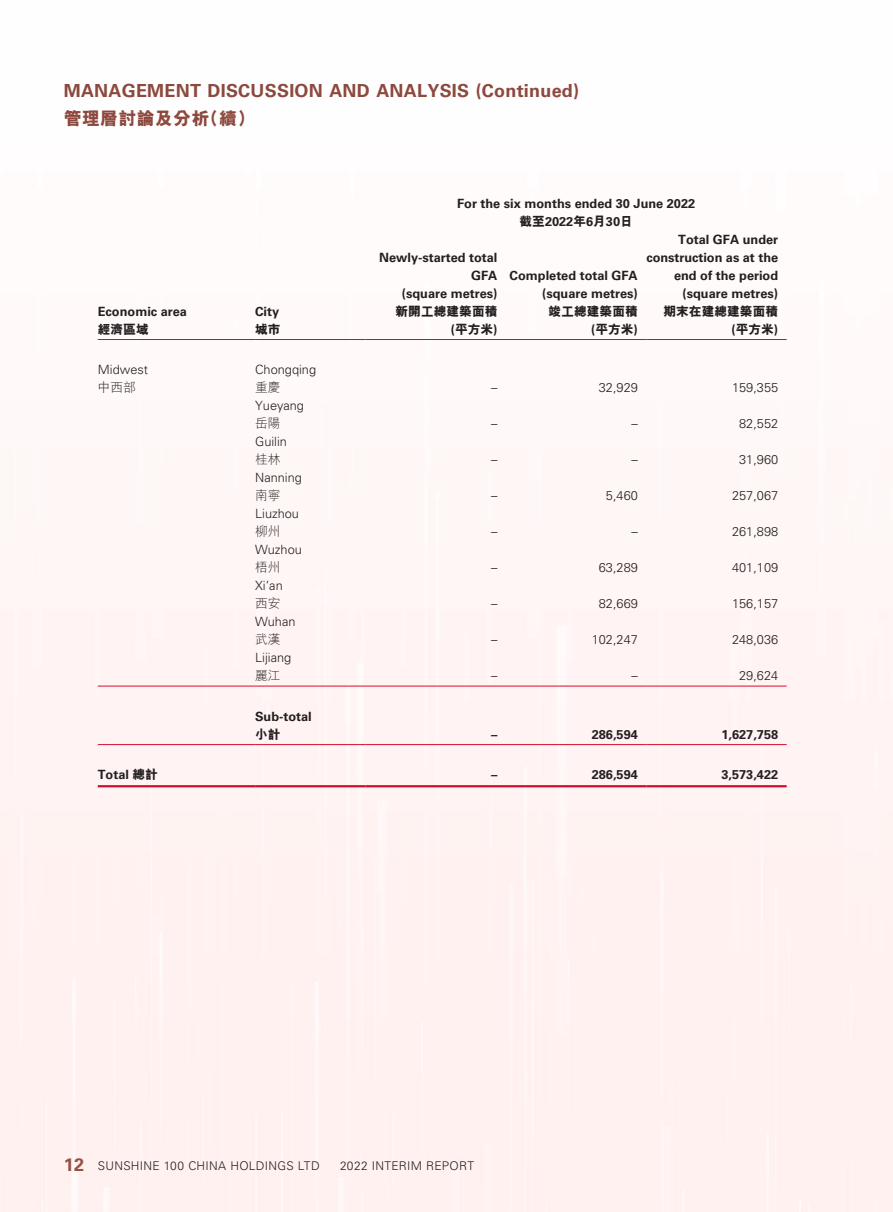
<style>
.page{position:relative;width:893px;height:1212px;background:#fff}
.page>*{position:absolute;margin:0;border:0;box-sizing:border-box;transform-origin:0 0}
.t1{font:700 18px "Univers LT Std";letter-spacing:.015em;color:#8c493e}
.t2{font:800 18px "M Hei HK";letter-spacing:.015em;color:#8c493e}
.t3{font:700 12.75px/18px "Univers LT Std";color:#231f20;text-align:right}
.t4{font:300 12.75px "Univers LT Std";color:#231f20}
.t5{font:800 12.75px/18px "M Hei HK";color:#231f20;text-align:right}
.t6{font:300 12.75px "M Hei HK";color:#231f20}
.t7{font:300 12px "Univers LT Std";letter-spacing:.02em;color:#231f20}
.s1{font-family:"M Hei HK";font-weight:800}
.s2{font-family:"Univers LT Std";font-weight:700}
.s3{font-weight:700;font-size:18px;color:#985045}
</style>
<div class="page">
<hr style="left:98px;top:339px;width:157px;height:1px;background:#d30d2b">
<hr style="left:255px;top:339px;width:111px;height:1px;background:#d30d2b">
<hr style="left:366px;top:339px;width:140px;height:1px;background:#d30d2b">
<hr style="left:506px;top:339px;width:140px;height:1px;background:#d30d2b">
<hr style="left:646px;top:339px;width:141px;height:1px;background:#d30d2b">
<hr style="left:98px;top:686px;width:157px;height:1px;background:#d30d2b">
<hr style="left:255px;top:686px;width:111px;height:1px;background:#d30d2b">
<hr style="left:366px;top:686px;width:140px;height:1px;background:#d30d2b">
<hr style="left:506px;top:686px;width:140px;height:1px;background:#d30d2b">
<hr style="left:646px;top:686px;width:141px;height:1px;background:#d30d2b">
<hr style="left:98px;top:744px;width:157px;height:1px;background:#d30d2b">
<hr style="left:255px;top:744px;width:111px;height:1px;background:#d30d2b">
<hr style="left:366px;top:744px;width:140px;height:1px;background:#d30d2b">
<hr style="left:506px;top:744px;width:140px;height:1px;background:#d30d2b">
<hr style="left:646px;top:744px;width:141px;height:1px;background:#d30d2b">
<hr style="left:98px;top:785px;width:157px;height:2px;background:#d30d2b">
<hr style="left:255px;top:785px;width:111px;height:2px;background:#d30d2b">
<hr style="left:366px;top:785px;width:140px;height:2px;background:#d30d2b">
<hr style="left:506px;top:785px;width:140px;height:2px;background:#d30d2b">
<hr style="left:646px;top:785px;width:141px;height:2px;background:#d30d2b">
<h1 class="t1" style="left:64px;top:80px;width:517px">MANAGEMENT DISCUSSION AND ANALYSIS (Continued)</h1>
<h1 class="t2" style="left:64px;top:110px;width:193px">管理層討論及分析（續）</h1>
<p class="t3" style="left:98px;top:302px;width:91px">Economic area</p>
<p class="t5" style="left:98px;top:320px;width:52px">經濟區域</p>
<p class="t4" style="left:98px;top:362px;width:52px">Midwest</p>
<p class="t6" style="left:98px;top:381px;width:40px">中西部</p>
<p class="t3" style="left:255px;top:302px;width:26px">City</p>
<p class="t5" style="left:255px;top:320px;width:27px">城市</p>
<p class="t3" style="left:457px;top:194px;width:240px;text-align:center">For the six months ended 30 June 2022<span class="s1">截至</span>2022<span class="s1">年</span>6<span class="s1">月</span>30<span class="s1">日</span></p>
<p class="t3" style="left:379px;top:248px;width:120px">Newly-started total<br>GFA<br>(square metres)</p>
<p class="t5" style="left:395px;top:302px;width:103px">新開工總建築面積<span class="s2">(</span>平方米<span class="s2">)</span></p>
<p class="t3" style="left:510px;top:266px;width:130px">Completed total GFA (square metres)</p>
<p class="t5" style="left:549px;top:302px;width:91px">竣工總建築面積<span class="s2">(</span>平方米<span class="s2">)</span></p>
<p class="t3" style="left:646px;top:230px;width:133px">Total GFA under construction as at the end of the period (square metres)</p>
<p class="t5" style="left:663px;top:302px;width:116px">期末在建總建築面積<span class="s2">(</span>平方米<span class="s2">)</span></p>
<p class="t4" style="left:255px;top:362px;width:62px">Chongqing</p>
<p class="t6" style="left:255px;top:381px;width:27px">重慶</p>
<p class="t4" style="left:491px;top:380px;width:8px">–</p>
<p class="t4" style="left:599px;top:380px;width:40px">32,929</p>
<p class="t4" style="left:732px;top:380px;width:48px">159,355</p>
<p class="t4" style="left:255px;top:398px;width:50px">Yueyang</p>
<p class="t6" style="left:255px;top:417px;width:27px">岳陽</p>
<p class="t4" style="left:491px;top:416px;width:8px">–</p>
<p class="t4" style="left:631px;top:416px;width:8px">–</p>
<p class="t4" style="left:739px;top:416px;width:40px">82,552</p>
<p class="t4" style="left:255px;top:434px;width:33px">Guilin</p>
<p class="t6" style="left:255px;top:453px;width:27px">桂林</p>
<p class="t4" style="left:491px;top:452px;width:8px">–</p>
<p class="t4" style="left:631px;top:452px;width:8px">–</p>
<p class="t4" style="left:739px;top:452px;width:40px">31,960</p>
<p class="t4" style="left:255px;top:470px;width:48px">Nanning</p>
<p class="t6" style="left:255px;top:489px;width:27px">南寧</p>
<p class="t4" style="left:491px;top:488px;width:8px">–</p>
<p class="t4" style="left:606px;top:488px;width:33px">5,460</p>
<p class="t4" style="left:732px;top:488px;width:48px">257,067</p>
<p class="t4" style="left:255px;top:506px;width:45px">Liuzhou</p>
<p class="t6" style="left:255px;top:525px;width:27px">柳州</p>
<p class="t4" style="left:491px;top:524px;width:8px">–</p>
<p class="t4" style="left:631px;top:524px;width:8px">–</p>
<p class="t4" style="left:732px;top:524px;width:48px">261,898</p>
<p class="t4" style="left:255px;top:542px;width:48px">Wuzhou</p>
<p class="t6" style="left:255px;top:561px;width:27px">梧州</p>
<p class="t4" style="left:491px;top:560px;width:8px">–</p>
<p class="t4" style="left:599px;top:560px;width:40px">63,289</p>
<p class="t4" style="left:732px;top:560px;width:48px">401,109</p>
<p class="t4" style="left:255px;top:578px;width:29px">Xi’an</p>
<p class="t6" style="left:255px;top:597px;width:27px">西安</p>
<p class="t4" style="left:491px;top:596px;width:8px">–</p>
<p class="t4" style="left:599px;top:596px;width:40px">82,669</p>
<p class="t4" style="left:732px;top:596px;width:48px">156,157</p>
<p class="t4" style="left:255px;top:614px;width:42px">Wuhan</p>
<p class="t6" style="left:255px;top:633px;width:27px">武漢</p>
<p class="t4" style="left:491px;top:632px;width:8px">–</p>
<p class="t4" style="left:592px;top:632px;width:48px">102,247</p>
<p class="t4" style="left:732px;top:632px;width:48px">248,036</p>
<p class="t4" style="left:255px;top:650px;width:38px">Lijiang</p>
<p class="t6" style="left:255px;top:669px;width:27px">麗江</p>
<p class="t4" style="left:491px;top:668px;width:8px">–</p>
<p class="t4" style="left:631px;top:668px;width:8px">–</p>
<p class="t4" style="left:739px;top:668px;width:40px">29,624</p>
<p class="t3" style="left:255px;top:707px;width:58px">Sub-total</p>
<p class="t5" style="left:255px;top:725px;width:27px">小計</p>
<p class="t3" style="left:491px;top:725px;width:8px">–</p>
<p class="t3" style="left:592px;top:725px;width:48px">286,594</p>
<p class="t3" style="left:721px;top:725px;width:58px">1,627,758</p>
<p class="t3" style="left:98px;top:766px;width:62px">Total <span class="s1">總計</span></p>
<p class="t3" style="left:491px;top:766px;width:8px">–</p>
<p class="t3" style="left:592px;top:766px;width:48px">286,594</p>
<p class="t3" style="left:721px;top:766px;width:58px">3,573,422</p>
<p class="t7" style="left:64px;top:1158px;width:257px"><span class="s3">12</span> SUNSHINE 100 CHINA HOLDINGS LTD</p>
<p class="t7" style="left:340px;top:1158px;width:136px">2022 INTERIM REPORT</p>
</div>
